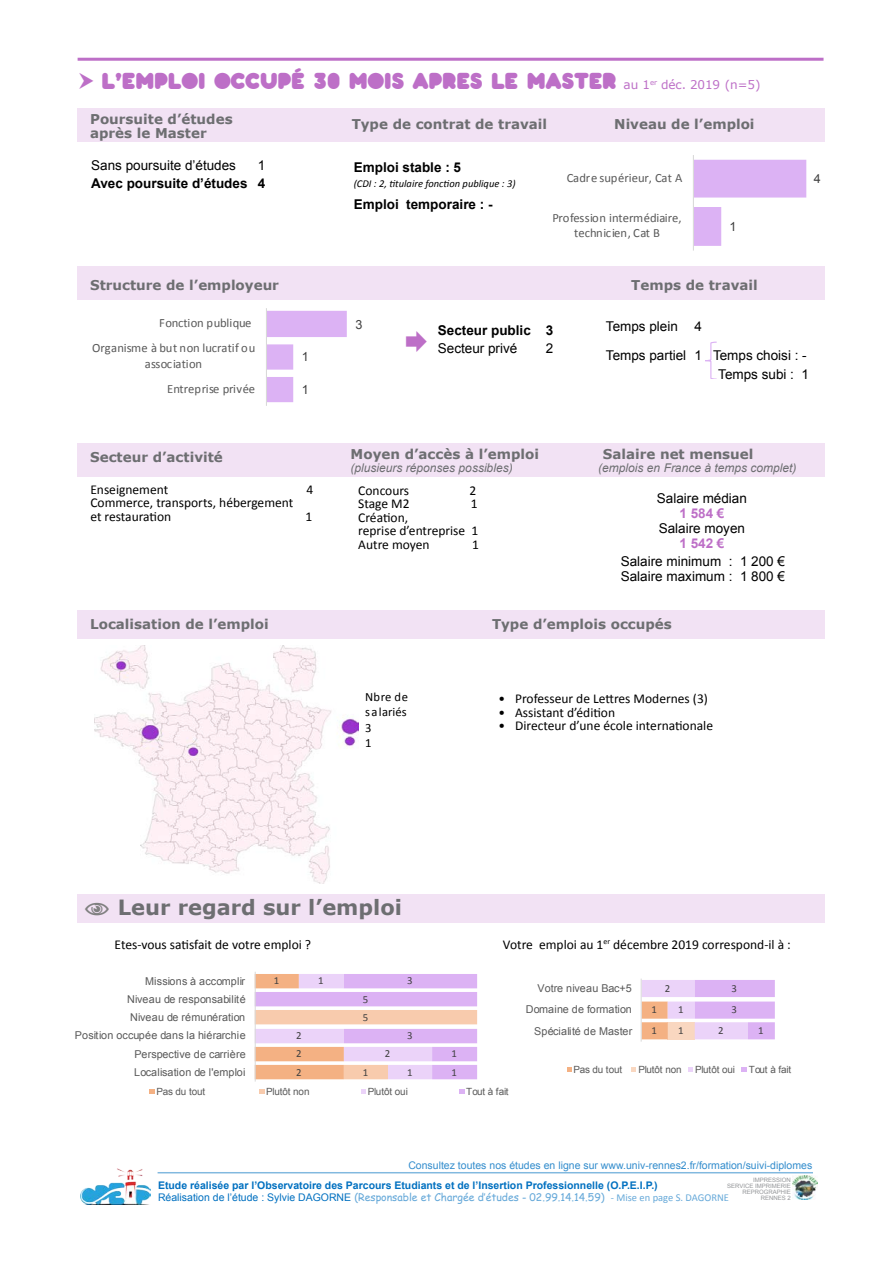
<style>
.page{position:relative;width:893px;height:1263px;background:#fff}
.page>*{position:absolute;margin:0;border:0;box-sizing:border-box;transform-origin:0 0}
.t1{font:22.5px "Pochoir Pleine";letter-spacing:-.01em;color:#bd6fc7}
.t2{font:700 21px "Verdana";color:#6d6e71}
.t3{font:13.5px/13.5px "Calibri";color:#000}
.t4{font:700 13.5px/13.5px "Verdana";color:#6d6e71}
.t5{font:13.5px/15px "Arial";color:#000}
.t6{font:700 13.5px "Arial";color:#000}
.t7{font:700 13.5px "Arial";color:#bd6fc7}
.t8{font:12.6px/24.9px "Calibri";color:#595959;text-align:center}
.t9{font:12.6px/15.5px "Calibri";letter-spacing:.02em;color:#000}
.t10{font:12.6px "Arial";color:#404040}
.t11{font:italic 12px "Arial";color:#6d6e71}
.t12{font:10.8px/18.3px "Arial";color:#595959;text-align:right}
.t13{font:10.8px/21.1px "Calibri";color:#404040}
.t14{font:10.5px "Comic Sans MS";color:#66a9d9}
.t15{font:700 10.5px "Arial";color:#0070c0}
.t16{font:10.5px "Arial";color:#338dcd}
.t17{font:italic 10.5px "Calibri";color:#000}
.t18{font:9.9px "Arial";letter-spacing:-.01em;color:#595959}
.t19{font:6px/6px "Arial";color:#939598;text-align:right}
.s1{font-family:"Verdana";font-size:12px}
.s2{font-family:"Arial";color:#0070c0}
.s3{font-family:"Calibri"}
</style>
<div class="page">
<hr style="left:158px;top:1172px;width:655px;height:1px;background:#80b8df">
<img style="left:792px;top:1175px;width:25px;height:25px">
<img style="left:81px;top:1168px;width:70px;height:36px">
<hr style="left:78px;top:58px;width:745px;height:3px;background:#bd6fc7">
<div style="left:77px;top:108px;width:748px;height:34px;background:#f2e2f4"></div>
<div style="left:77px;top:267px;width:748px;height:33px;background:#f2e2f4"></div>
<div style="left:77px;top:443px;width:748px;height:34px;background:#f2e2f4"></div>
<div style="left:77px;top:610px;width:748px;height:29px;background:#f2e2f4"></div>
<div style="left:77px;top:894px;width:748px;height:29px;background:#f2e2f4"></div>
<svg style="left:705px;top:342px;width:11px;height:36px"></svg>
<svg style="left:694px;top:160px;width:112px;height:86px"></svg>
<hr style="left:693px;top:155px;width:1px;height:96px;background:#d9d9d9">
<svg style="left:267px;top:311px;width:80px;height:91px"></svg>
<hr style="left:266px;top:308px;width:1px;height:98px;background:#d9d9d9">
<svg style="left:642px;top:980px;width:133px;height:59px;background:#e9c8e7"></svg>
<hr style="left:641px;top:978px;width:1px;height:63px;background:#d9d9d9">
<svg style="left:567px;top:1067px;width:4px;height:5px"></svg>
<svg style="left:632px;top:1067px;width:4px;height:5px"></svg>
<svg style="left:688px;top:1067px;width:5px;height:5px"></svg>
<svg style="left:741px;top:1067px;width:6px;height:5px"></svg>
<svg style="left:256px;top:974px;width:221px;height:105px"></svg>
<hr style="left:255px;top:972px;width:1px;height:109px;background:#d9d9d9">
<svg style="left:149px;top:1089px;width:6px;height:5px"></svg>
<svg style="left:259px;top:1089px;width:6px;height:5px"></svg>
<svg style="left:361px;top:1089px;width:4px;height:5px"></svg>
<svg style="left:459px;top:1089px;width:5px;height:5px"></svg>
<img style="left:95px;top:645px;width:263px;height:238px">
<h1 class="t1" style="left:102px;top:67px;width:661px">L’EMPLOI OCCUPÉ 30 MOIS APRES LE MASTER <span class="s1">au 1</span><sup>er</sup> <span class="s1">déc. 2019 (n=5)</span></h1>
<p class="t4" style="left:90px;top:112px;width:144px">Poursuite d’études après le Master</p>
<p class="t5" style="left:91px;top:158px;width:146px">Sans poursuite d’études</p>
<p class="t5" style="left:258px;top:158px;width:9px">1</p>
<p class="t6" style="left:91px;top:175px;width:176px">Avec poursuite d’études 4</p>
<p class="t4" style="left:90px;top:278px;width:190px">Structure de l’employeur</p>
<p class="t8" style="left:92px;top:311px;width:165px;text-align:right">Fonction publique<br>Organisme à but non lucratif ou</p>
<p class="t8" style="left:167px;top:351px;width:90px;text-align:left;text-indent:-22px">association<br>Entreprise privée</p>
<p class="t4" style="left:90px;top:450px;width:134px">Secteur d’activité</p>
<p class="t10" style="left:302px;top:348px;width:9px">1</p>
<p class="t10" style="left:302px;top:381px;width:9px">1</p>
<p class="t3" style="left:90px;top:483px;width:79px">Enseignement</p>
<p class="t3" style="left:306px;top:483px;width:8px">4</p>
<p class="t3" style="left:90px;top:496px;width:204px">Commerce, transports, hébergement et restauration</p>
<p class="t3" style="left:306px;top:510px;width:8px">1</p>
<p class="t4" style="left:90px;top:617px;width:180px">Localisation de l’emploi</p>
<p class="t4" style="left:352px;top:117px;width:197px">Type de contrat de travail</p>
<p class="t4" style="left:614px;top:117px;width:142px">Niveau de l’emploi</p>
<p class="t6" style="left:354px;top:158px;width:109px">Emploi stable : 5</p>
<p class="t17" style="left:354px;top:176px;width:163px">(CDI : 2, titulaire fonction publique : 3)</p>
<p class="t6" style="left:354px;top:195px;width:140px">Emploi temporaire : -</p>
<p class="t8" style="left:567px;top:165px;width:117px">Cadre supérieur, Cat A</p>
<p class="t8" style="left:552px;top:210px;width:131px;line-height:15.5px">Profession intermédiaire, technicien, Cat B</p>
<p class="t10" style="left:729px;top:218px;width:9px">1</p>
<p class="t4" style="left:631px;top:278px;width:128px">Temps de travail</p>
<p class="t10" style="left:814px;top:170px;width:9px">4</p>
<p class="t10" style="left:356px;top:316px;width:9px">3</p>
<p class="t6" style="left:438px;top:321px;width:117px">Secteur public 3</p>
<p class="t5" style="left:438px;top:341px;width:81px">Secteur privé</p>
<p class="t5" style="left:546px;top:341px;width:9px">2</p>
<p class="t4" style="left:351px;top:447px;width:190px">Moyen d’accès à l’emploi</p>
<p class="t11" style="left:351px;top:460px;width:164px">(plusieurs réponses possibles)</p>
<p class="t3" style="left:358px;top:484px;width:52px">Concours</p>
<p class="t3" style="left:470px;top:484px;width:8px">2</p>
<p class="t3" style="left:358px;top:497px;width:53px">Stage M2</p>
<p class="t3" style="left:471px;top:497px;width:8px">1</p>
<p class="t3" style="left:358px;top:511px;width:121px">Création,<br>reprise d’entreprise 1<br>Autre moyen</p>
<p class="t3" style="left:472px;top:538px;width:8px">1</p>
<p class="t5" style="left:606px;top:312px;width:202px;line-height:28.5px">Temps plein 4<br>Temps partiel 1 Temps choisi : -</p>
<p class="t5" style="left:718px;top:367px;width:92px">Temps subi : 1</p>
<p class="t4" style="left:603px;top:447px;width:152px">Salaire net mensuel</p>
<p class="t11" style="left:598px;top:460px;width:200px">(emplois en France à temps complet)</p>
<p class="t5" style="left:657px;top:491px;width:92px">Salaire médian</p>
<p class="t7" style="left:679px;top:504px;width:47px">1 584 €</p>
<p class="t5" style="left:659px;top:521px;width:88px">Salaire moyen</p>
<p class="t7" style="left:679px;top:534px;width:47px">1 542 €</p>
<p class="t5" style="left:621px;top:554px;width:166px">Salaire minimum : 1 200 €<br>Salaire maximum : 1 800 €</p>
<p class="t9" style="left:365px;top:689px;width:45px">Nbre de salariés<br>3<br>1</p>
<p class="t4" style="left:492px;top:617px;width:181px">Type d’emplois occupés</p>
<p class="t3" style="left:499px;top:692px;width:211px">• Professeur de Lettres Modernes (3)</p>
<p class="t3" style="left:499px;top:705px;width:118px">• Assistant d’édition</p>
<p class="t3" style="left:499px;top:719px;width:216px">• Directeur d’une école internationale</p>
<h2 class="t2" style="left:118px;top:892px;width:286px">Leur regard sur l’emploi</h2>
<p class="t3" style="left:115px;top:938px;width:198px">Etes-vous satisfait de votre emploi ?</p>
<p class="t3" style="left:503px;top:937px;width:289px">Votre emploi au 1<sup>er</sup> décembre 2019 correspond-il à :</p>
<p class="t12" style="left:75px;top:972px;width:172px">Missions à accomplir<br>Niveau de responsabilité<br>Niveau de rémunération<br>Position occupée dans la hiérarchie<br>Perspective de carrière<br>Localisation de l'emploi</p>
<p class="t18" style="left:157px;top:1085px;width:50px">Pas du tout</p>
<p class="t18" style="left:266px;top:1085px;width:45px">Plutôt non</p>
<p class="t18" style="left:368px;top:1085px;width:41px">Plutôt oui</p>
<p class="t18" style="left:466px;top:1085px;width:44px">Tout à fait</p>
<p class="t13" style="left:407px;top:970px;width:7px">3</p>
<p class="t13" style="left:274px;top:970px;width:7px">1</p>
<p class="t13" style="left:318px;top:970px;width:7px">1</p>
<p class="t13" style="left:363px;top:988px;width:7px">5</p>
<p class="t13" style="left:363px;top:1007px;width:7px">5</p>
<p class="t13" style="left:296px;top:1025px;width:7px">2</p>
<p class="t13" style="left:407px;top:1025px;width:7px">3</p>
<p class="t13" style="left:296px;top:1045px;width:7px;line-height:18.3px">2<br>2</p>
<p class="t13" style="left:385px;top:1043px;width:7px">2</p>
<p class="t13" style="left:451px;top:1045px;width:7px;line-height:18.3px">1<br>1</p>
<p class="t13" style="left:363px;top:1061px;width:7px">1</p>
<p class="t13" style="left:407px;top:1061px;width:7px">1</p>
<p class="t12" style="left:526px;top:978px;width:108px;line-height:21.1px">Votre niveau Bac+5<br>Domaine de formation<br>Spécialité de Master</p>
<p class="t18" style="left:574px;top:1063px;width:50px">Pas du tout</p>
<p class="t18" style="left:638px;top:1063px;width:45px">Plutôt non</p>
<p class="t18" style="left:695px;top:1063px;width:41px">Plutôt oui</p>
<p class="t18" style="left:749px;top:1063px;width:44px">Tout à fait</p>
<p class="t13" style="left:665px;top:978px;width:7px">2</p>
<p class="t13" style="left:732px;top:978px;width:7px">3<br>3</p>
<p class="t13" style="left:651px;top:999px;width:7px">1<br>1</p>
<p class="t13" style="left:678px;top:999px;width:7px">1</p>
<p class="t13" style="left:718px;top:1020px;width:7px">2</p>
<p class="t13" style="left:678px;top:1020px;width:7px">1</p>
<p class="t13" style="left:758px;top:1020px;width:7px">1</p>
<p class="t16" style="left:408px;top:1158px;width:405px">Consultez toutes nos études en ligne sur www.univ-rennes2.fr/formation/suivi-diplomes</p>
<p class="t15" style="left:158px;top:1178px;width:501px">Etude réalisée par l’Observatoire des Parcours Etudiants et de l’Insertion Professionnelle (O.P.E.I.P.)</p>
<p class="t14" style="left:158px;top:1190px;width:572px"><span class="s2">Réalisation de l’étude : Sylvie DAGORNE</span> (Responsable et Chargée d’études - 02.99.14.14.59) <span class="s3">- Mise en page S. DAGORNE</span></p>
<p class="t19" style="left:727px;top:1177px;width:65px">IMPRESSION<br>SERVICE IMPRIMERIE<br>REPROGRAPHIE<br>RENNES 2</p>
</div>
